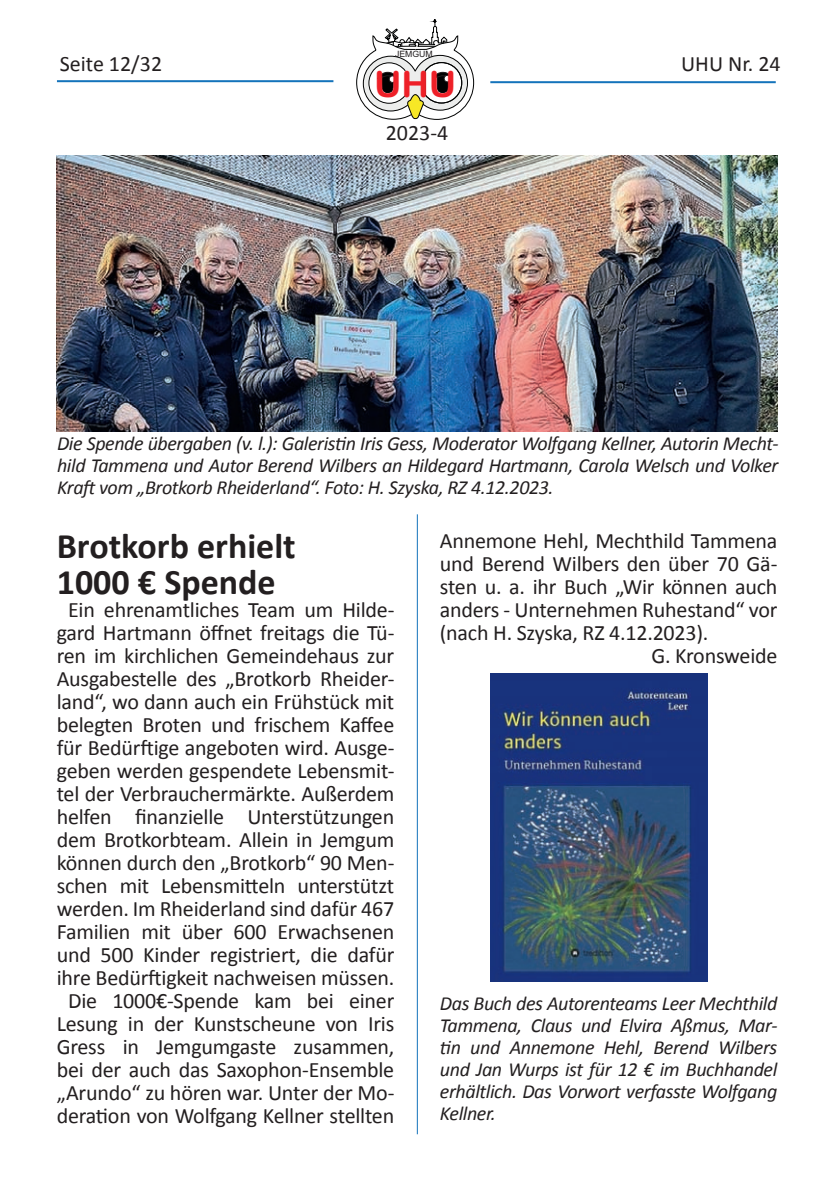
<style>
.page{position:relative;width:840px;height:1191px;background:#fff}
.page>*{position:absolute;margin:0;border:0;box-sizing:border-box;transform-origin:0 0}
.t1{font:36.2px "Arial Rounded MT Bold";color:#ee2028}
.t2{font:700 36px/36px "Calibri";color:#231f20}
.t3{font:22px/23px "Calibri";letter-spacing:-.01em;color:#231f20;text-align:center}
.t4{font:italic 20px/22px "Calibri";letter-spacing:-.02em;color:#231f20;text-align:justify}
.t5{font:8.6px "Arial";color:#231f20}
</style>
<div class="page">
<svg style="left:356px;top:19px;width:118px;height:101px"></svg>
<div style="left:444px;top:75px;width:6px;height:7px;background:#fff;border-radius:50%"></div>
<div style="left:444px;top:75px;width:6px;height:7px;border:1px solid #231f20;border-radius:50%"></div>
<hr style="left:57px;top:80px;width:276px;height:2px;background:#1473bb">
<hr style="left:490px;top:81px;width:285px;height:2px;background:#1473bb">
<hr style="left:416px;top:514px;width:1px;height:620px;background:#1473bb">
<img style="left:57px;top:155px;width:719px;height:277px">
<img style="left:490px;top:674px;width:217px;height:307px">
<p class="t5" style="left:395px;top:48px;width:39px">JEMGUM</p>
<p class="t3" style="left:60px;top:52px;width:104px">Seite 12/32</p>
<p class="t3" style="left:680px;top:51px;width:101px">UHU Nr. 24</p>
<h1 class="t1" style="left:374px;top:60px;width:84px">UHU</h1>
<p class="t3" style="left:385px;top:120px;width:64px">2023-4</p>
<p class="t4" style="left:57px;top:431px;width:722px">Die Spende übergaben (v. l.): Galeristin Iris Gess, Moderator Wolfgang Kellner, Autorin Mecht&shy;hild Tammena und Autor Berend Wilbers an Hildegard Hartmann, Carola Welsch und Volker Kraft vom „Brotkorb Rheiderland“. Foto: H. Szyska, RZ 4.12.2023.</p>
<p class="t3" style="left:439px;top:528px;width:339px">Annemone Hehl, Mechthild Tammena</p>
<p class="t3" style="left:439px;top:551px;width:339px">und Berend Wilbers den über 70 Gä-</p>
<p class="t3" style="left:439px;top:574px;width:339px">sten u. a. ihr Buch „Wir können auch</p>
<p class="t3" style="left:439px;top:597px;width:339px">anders - Unternehmen Ruhestand“ vor</p>
<p class="t3" style="left:439px;top:620px;width:270px">(nach H. Szyska, RZ 4.12.2023).</p>
<p class="t3" style="left:651px;top:643px;width:127px">G. Kronsweide</p>
<h2 class="t2" style="left:57px;top:527px;width:240px">Brotkorb erhielt<br>1000 € Spende</h2>
<p class="t3" style="left:57px;top:598px;width:339px">Ein ehrenamtliches Team um Hilde&shy;gard Hartmann öffnet freitags die Tü&shy;ren im kirchlichen Gemeindehaus zur Ausgabestelle des „Brotkorb Rheider&shy;land“, wo dann auch ein Frühstück mit belegten Broten und frischem Kaffee für Bedürftige angeboten wird. Ausge&shy;geben werden gespendete Lebensmit&shy;tel der Verbrauchermärkte. Außerdem helfen finanzielle Unterstützungen dem Brotkorbteam. Allein in Jemgum können durch den „Brotkorb“ 90 Men&shy;schen mit Lebensmitteln unterstützt werden. Im Rheiderland sind dafür 467<br>Familien mit über 600 Erwachsenen und 500 Kinder registriert, die dafür ihre Bedürftigkeit nachweisen müssen.<br>Die 1000€-Spende kam bei einer Lesung in der Kunstscheune von Iris Gress in Jemgumgaste zusammen, bei der auch das Saxophon-Ensemble „Arundo“ zu hören war. Unter der Mo&shy;deration von Wolfgang Kellner stellten</p>
<p class="t4" style="left:439px;top:991px;width:339px">Das Buch des Autorenteams Leer Mechthild Tammena, Claus und Elvira Aßmus, Mar&shy;tin und Annemone Hehl, Berend Wilbers und Jan Wurps ist für 12 € im Buchhandel erhältlich. Das Vorwort verfasste Wolfgang Kellner.</p>
</div>
